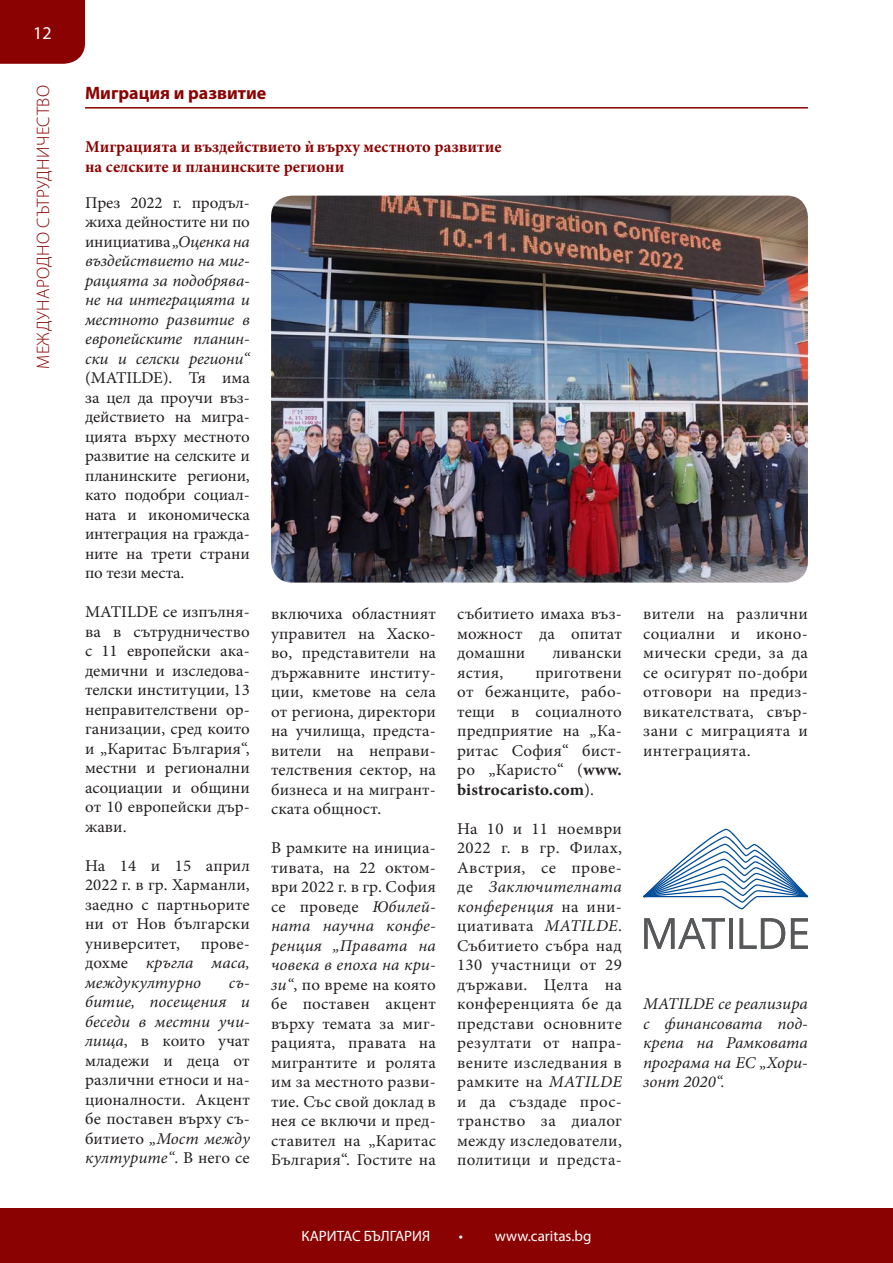
<style>
.page{position:relative;width:893px;height:1263px;background:#fff}
.page>*{position:absolute;margin:0;border:0;box-sizing:border-box;transform-origin:0 0}
.rubrika-small{font:300 18px "Myriad Pro";letter-spacing:.02em;color:#8b0202}
.small-cap_12_cherta{font:700 18px "Myriad Pro";color:#8b0202}
.t1{font:18px "Myriad Pro";color:#fff}
.txt-11_13{font:16.5px/19.5px "Minion Pro";letter-spacing:.01em;color:#231f20;text-align:justify}
.txt-11_13-2{font:italic 16.5px/19.5px "Minion Pro";color:#231f20;text-align:justify}
.small-cap_11{font:700 16.5px/19.5px "Minion Pro";color:#8b0202}
.t2{font:15px "Myriad Pro";color:#fff}
.s1{font-style:italic}
.s2{font-style:normal}
.s3{font-weight:700}
</style>
<div class="page">
<div style="left:0;top:1208px;width:893px;height:55px;background:#8b0202"></div>
<div style="left:0;top:0;width:85px;height:64px;background:#8b0202"></div>
<hr style="left:85px;top:107px;width:723px;height:2px;background:#8b0202">
<img style="left:271px;top:196px;width:537px;height:387px;border-radius:21px">
<svg style="left:643px;top:829px;width:165px;height:80px"></svg>
<svg style="left:644px;top:918px;width:81px;height:31px"></svg>
<hr style="left:729px;top:918px;width:3px;height:31px;background:#57585a">
<svg style="left:740px;top:918px;width:45px;height:31px"></svg>
<svg style="left:791px;top:918px;width:17px;height:31px"></svg>
<p class="t1" style="left:33px;top:22px;width:20px">1 2</p>
<p class="rubrika-small" style="left:32px;top:369px;width:285px;rotate:-90deg">Международно сътруднич ество</p>
<p class="small-cap_12_cherta" style="left:85px;top:81px;width:183px">Миграция и развитие</p>
<p class="small-cap_11" style="left:85px;top:137px;width:418px">Миграцията и въздействието и` върху местното развитие на селските и планинските региони</p>
<p class="txt-11_13" style="left:85px;top:193px;width:166px">През 2022 г. продъл&shy;жиха дейностите ни по инициатива<span class="s1">„Оценкана въздействието на миг&shy;рацията за подобрява&shy;не на интеграцията и местното развитие в европейските планин&shy;ски и селски региони“ </span>(MATILDE). Тя има за цел да проучи въз&shy;действието на мигра&shy;цията върху местното развитие на селските и планинските региони, като подобри социал&shy;ната и икономическа интеграция на гражда&shy;ните на трети страни по тези места.</p>
<p class="txt-11_13" style="left:85px;top:602px;width:166px">MATILDE се изпълня&shy;ва в сътрудничество с 11 европейски ака&shy;демични и изследова&shy;телски институции, 13 неправителствени ор&shy;ганизации, сред които и „Каритас България“, местни и регионални асоциации и общини от 10 европейски дър&shy;жави.</p>
<p class="txt-11_13" style="left:85px;top:856px;width:166px">На 14 и 15 април 2022 г. в гр. Харманли, заедно с партньорите ни от Нов български университет,</p>
<p class="txt-11_13-2" style="left:85px;top:934px;width:166px;text-indent:116px"><span class="s2">прове&shy;дохме</span> кръгла маса, междукултурно</p>
<p class="txt-11_13" style="left:85px;top:973px;width:166px;text-indent:144px"><span class="s1">съ&shy;битие, посещения и беседи в местни учи&shy;лища</span>, в които учат младежи и деца от различни етноси и на&shy;ционалности. Акцент бе пос-тавен върху съ&shy;битието <span class="s1">„Мост между културите“</span>. В него се</p>
<p class="txt-11_13" style="left:271px;top:604px;width:166px">включиха областният управител на Хаско&shy;во, представители на държавните институ&shy;ции, кметове на села от региона, директори на училища, предста&shy;вители на неправи&shy;телствения сектор, на бизнеса и на мигрант&shy;ската общност.</p>
<p class="txt-11_13" style="left:271px;top:838px;width:166px">В рамките на ини-циа&shy;ти-ва-та, на 22 октом&shy;ври 2022 г. в гр. София се проведе <span class="s1">Юбилей&shy;ната научна конфе&shy;ренция „Правата на човека в епоха на кри&shy;зи“</span>, по време на която бе поставен акцент върху темата за миг&shy;рацията, правата на мигрантите и ролята им за местното разви&shy;тие. Със свой доклад в нея се включи и пред&shy;ставител на „Каритас България“. Гостите на</p>
<p class="txt-11_13" style="left:457px;top:604px;width:166px">събитието имаха въз&shy;можност да опитат домашни</p>
<p class="txt-11_13" style="left:552px;top:643px;width:71px">ливански</p>
<p class="txt-11_13" style="left:457px;top:663px;width:166px;text-indent:78px">приготвени от бежанците, рабо&shy;тещи в социалното предприятие на „Ка&shy;ритас София“ бист&shy;ро „Каристо“ (<span class="s3">www. bistrocaristo.com</span>).</p>
<p class="txt-11_13" style="left:457px;top:819px;width:166px">На 10 и 11 ноември 2022 г. в гр. Филах, Австрия, се прове&shy;де <span class="s1">Заключителната конференция</span> на ини&shy;циативата <span class="s1">MATILDE</span>.<br>Събитието събра над 130 участ-ни-ци от 29 държави. Целта на конференцията бе да представи основните резултати от напра&shy;вените изследвания в рамките на <span class="s1">MATILDE </span>и да създаде прос&shy;транство за диалог между изследователи, политици и предста-</p>
<p class="txt-11_13" style="left:457px;top:663px;width:48px">ястия,</p>
<p class="txt-11_13" style="left:643px;top:604px;width:166px">вители на различни социални и иконо&shy;мически среди, за да се осигурят по-добри отговори на предиз&shy;викателствата, свър&shy;зани с миграцията и интеграцията.</p>
<p class="txt-11_13-2" style="left:643px;top:994px;width:166px">MATILDE се реализира с финансовата под&shy;крепа на Рамковата програма на ЕС „Хори&shy;зонт 2020“.</p>
<p class="t2" style="left:302px;top:1227px;width:130px">КАРИТАС БЪЛГАРИЯ</p>
<p class="t2" style="left:459px;top:1227px;width:134px">• www.caritas.bg</p>
</div>
